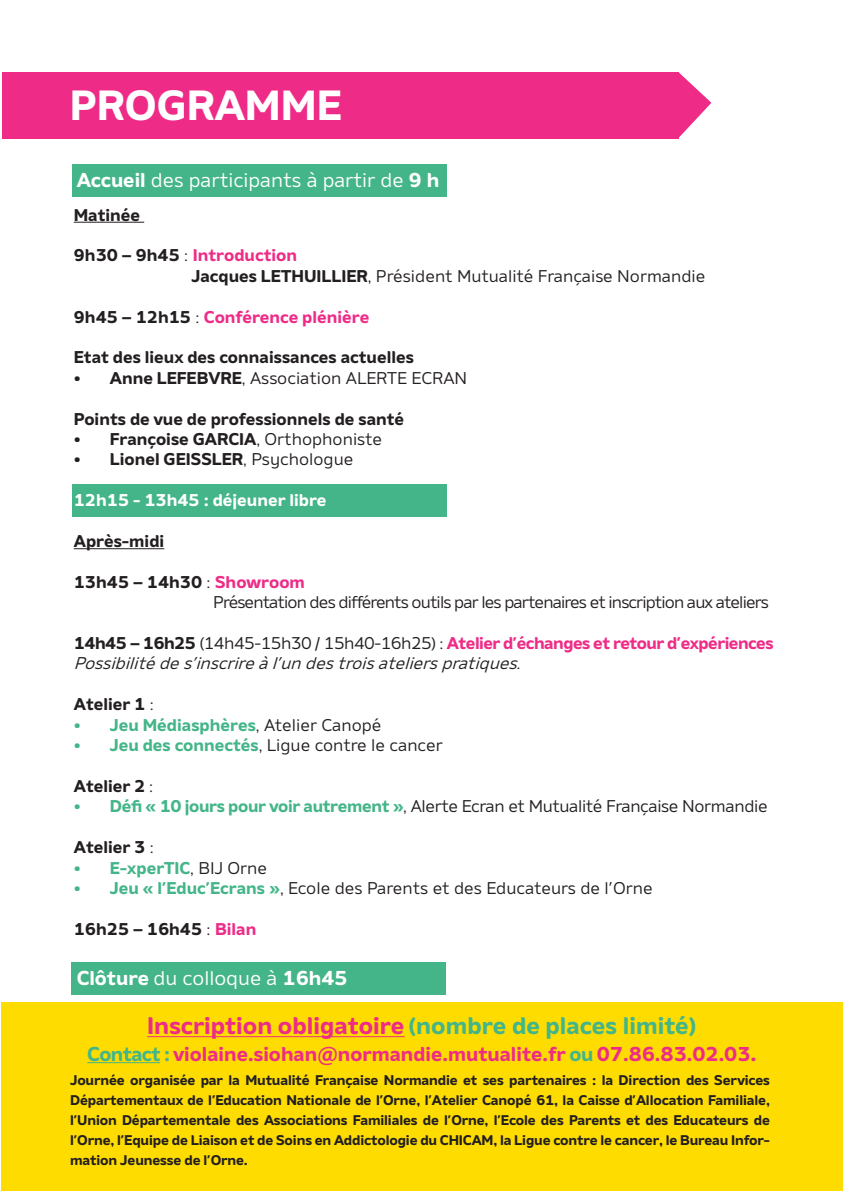
<style>
.page{position:relative;width:844px;height:1191px;background:#fff}
.page>*{position:absolute;margin:0;border:0;box-sizing:border-box;transform-origin:0 0}
.t1{font:700 42px "Amino";color:#fff}
.t2{font:700 24px "Amino";color:#ee2c87}
.t3{font:700 20px "Amino";color:#ee2c87}
.t4{font:20px "Amino";color:#fff}
.t5{font:700 20px "Amino";color:#fff}
.t6{font:700 17px "Amino";color:#231f20}
.t7{font:17px "Amino";color:#231f20}
.t8{font:700 17px "Amino";letter-spacing:-.03em;color:#ee2c87}
.t9{font:17px "Amino";letter-spacing:-.05em;color:#231f20}
.t10{font:17px "Amino";letter-spacing:-.02em;color:#231f20}
.t11{font:italic 17px "Amino";color:#231f20}
.t12{font:700 17px "Amino";letter-spacing:-.01em;color:#ee2c87}
.t13{font:700 17px "Amino";color:#44b589}
.t14{font:700 17px "Amino";color:#fff}
.t15{font:700 14px/20px "Amino";letter-spacing:-.01em;color:#231f20;text-align:justify}
.s1{font-weight:700}
.s2{color:#231f20}
.s3{font-weight:400;color:#231f20}
.s4{font-weight:400}
.s5{color:#ee2c87}
.s6{font-weight:700;color:#44b589}
.s7{color:#44b589}
.s8{font-size:22px}
</style>
<div class="page">
<div style="left:72px;top:485px;width:374px;height:32px;background:#44b589"></div>
<div style="left:2px;top:72px;width:676px;height:66px;background:#ee2c87"></div>
<svg style="left:678px;top:72px;width:33px;height:66px"></svg>
<div style="left:1px;top:1002px;width:841px;height:189px;background:#fedc00"></div>
<hr style="left:147px;top:1036px;width:257px;height:1px;background:#ee2c87">
<hr style="left:87px;top:1062px;width:73px;height:1px;background:#44b589">
<div style="left:72px;top:164px;width:374px;height:32px;background:#44b589"></div>
<hr style="left:74px;top:222px;width:70px;height:1px;background:#231f20">
<hr style="left:74px;top:548px;width:90px;height:1px;background:#231f20">
<div style="left:71px;top:962px;width:375px;height:32px;background:#44b589"></div>
<p class="t1" style="left:70px;top:78px;width:273px">PROGRAMME</p>
<p class="t4" style="left:77px;top:168px;width:364px"><span class="s1">Accueil</span> des participants à partir de <span class="s1">9 h</span></p>
<p class="t6" style="left:74px;top:204px;width:68px">Matinée</p>
<p class="t12" style="left:74px;top:245px;width:225px"><span class="s2">9h30 – 9h45</span> <span class="s3">:</span> Introduction</p>
<p class="t7" style="left:191px;top:266px;width:515px"><span class="s1">Jacques LETHUILLIER</span>, Président Mutualité Française Normandie</p>
<p class="t12" style="left:74px;top:306px;width:297px"><span class="s2">9h45 – 12h15</span> <span class="s3">:</span> Conférence plénière</p>
<p class="t6" style="left:74px;top:347px;width:341px">Etat des lieux des connaissances actuelles</p>
<p class="t7" style="left:74px;top:368px;width:395px"><span class="s1">• Anne LEFEBVRE</span>, Association ALERTE ECRAN</p>
<p class="t6" style="left:74px;top:408px;width:332px">Points de vue de professionnels de santé</p>
<p class="t6" style="left:74px;top:428px;width:309px">• Françoise GARCIA<span class="s4">, Orthophoniste</span></p>
<p class="t6" style="left:74px;top:449px;width:281px">• Lionel GEISSLER<span class="s4">, Psychologue</span></p>
<p class="t14" style="left:74px;top:489px;width:254px">12h15 - 13h45 : déjeuner libre</p>
<p class="t6" style="left:74px;top:530px;width:92px">Après-midi</p>
<p class="t6" style="left:74px;top:571px;width:232px">13h45 – 14h30 <span class="s4">:</span> <span class="s5">Showroom</span></p>
<p class="t9" style="left:213px;top:592px;width:557px">Présentation des différents outils par les partenaires et inscription aux ateliers</p>
<p class="t8" style="left:74px;top:632px;width:701px"><span class="s2">14h45 – 16h25</span> <span class="s3">(14h45-15h30 / 15h40-16h25) :</span> Atelier d’échanges et retour d’expériences</p>
<p class="t11" style="left:74px;top:653px;width:453px">Possibilitédes’inscrireàl’undestroisatelierspratiques.</p>
<p class="t6" style="left:74px;top:693px;width:81px">Atelier 1 <span class="s4">:</span></p>
<p class="t13" style="left:74px;top:714px;width:309px">• Jeu Médiasphères<span class="s3">, Atelier Canopé</span></p>
<p class="t7" style="left:74px;top:735px;width:370px"><span class="s6">• Jeu des connectés</span>, Ligue contre le cancer</p>
<p class="t6" style="left:74px;top:775px;width:81px">Atelier 2 <span class="s4">:</span></p>
<p class="t10" style="left:74px;top:796px;width:695px"><span class="s6">• Défi « 10 jours pour voir autrement »</span>, Alerte Ecran et Mutualité Française Normandie</p>
<p class="t6" style="left:74px;top:836px;width:81px">Atelier 3 <span class="s4">:</span></p>
<p class="t13" style="left:74px;top:857px;width:195px">• E-xperTIC<span class="s3">, BIJ Orne</span></p>
<p class="t7" style="left:74px;top:878px;width:580px"><span class="s6">• Jeu « l’Educ’Ecrans »</span>, Ecole des Parents et des Educateurs de l’Orne</p>
<p class="t6" style="left:74px;top:918px;width:184px">16h25 – 16h45 <span class="s4">:</span> <span class="s5">Bilan</span></p>
<p class="t5" style="left:77px;top:965px;width:272px">Clôture <span class="s4">du colloque à</span> 16h45</p>
<p class="t2" style="left:147px;top:1010px;width:551px">Inscription obligatoire <span class="s7">(nombre de places limité)</span></p>
<p class="t3" style="left:87px;top:1041px;width:670px"><span class="s7">Contact :</span> violaine.siohan@normandie.mutualite.fr <span class="s7">ou</span> 07.86.83.02.03<span class="s8">.</span></p>
<p class="t15" style="left:70px;top:1070px;width:701px">Journée organisée par la Mutualité Française Normandie et ses partenaires : la Direction des Services Départementaux de l’Education Nationale de l’Orne, l’Atelier Canopé 61, la Caisse d’Allocation Familiale, l’Union Départementale des Associations Familiales de l’Orne, l’Ecole des Parents et des Educateurs de l’Orne, l’Equipe de Liaison et de Soins en Addictologie du CHICAM, la Ligue contre le cancer, le Bureau Infor&shy;mation Jeunesse de l’Orne.</p>
</div>
